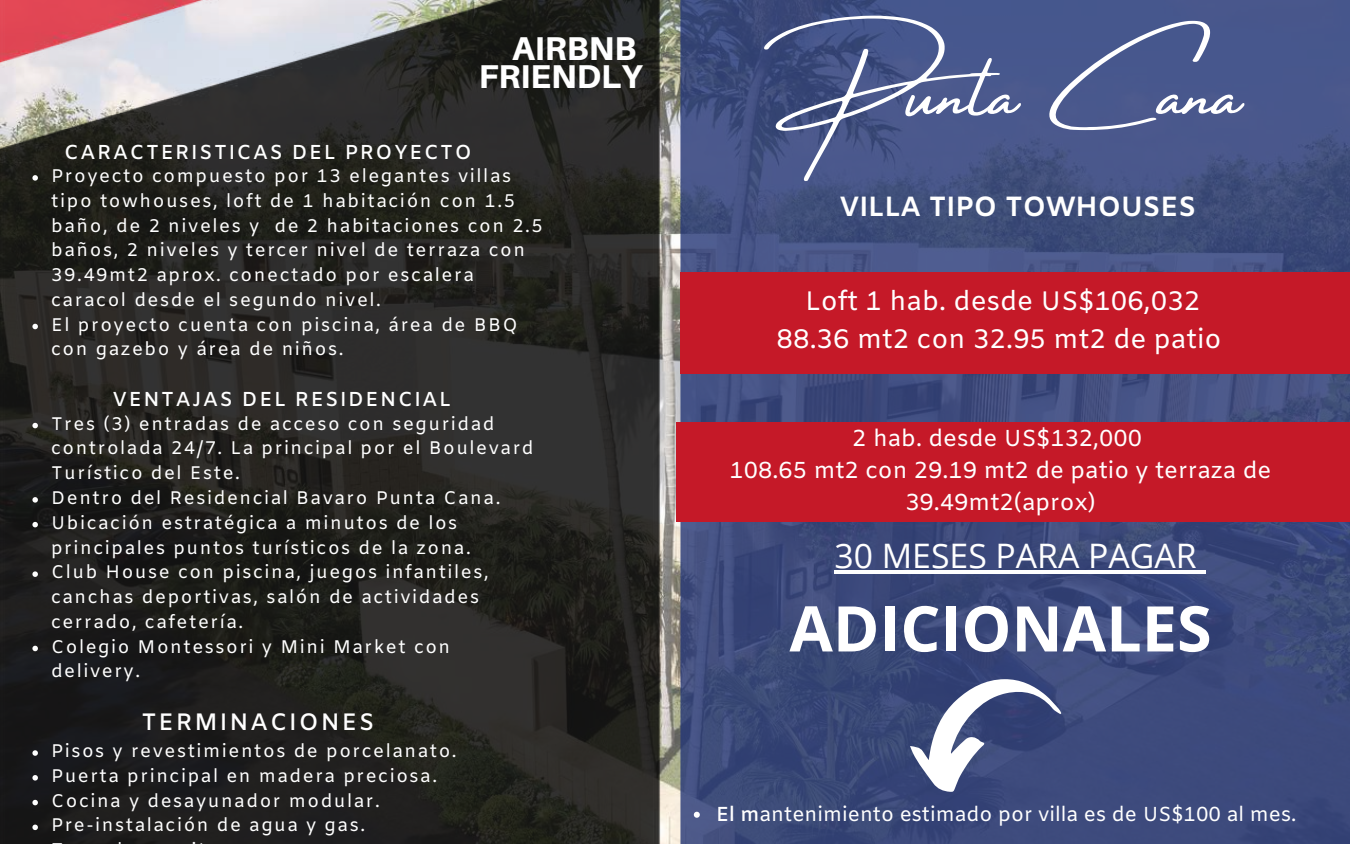
<style>
.page{position:relative;width:1350px;height:844px;background:#fff}
.page>*{position:absolute;margin:0;border:0;box-sizing:border-box;transform-origin:0 0}
.t1{font:80.77px "Amsterdam Four";color:#fff}
.t2{font:700 63px "Open Sans";color:#fff}
.t3{font:33.75px "Open Sans";color:#fff}
.t4{font:800 33.07px/28.8px "Aileron";color:#fff;text-align:right}
.t5{font:700 27.9px "Amiko";color:#fff}
.t6{font:26.78px/37.1px "Amiko";color:#fff;text-align:center}
.t7{font:600 23.85px "Amiko";letter-spacing:.085em;color:#fff}
.t8{font:23.18px/31.9px "Amiko";color:#fff;text-align:center}
.t9{font:600 20.25px "Amiko";letter-spacing:.085em;color:#fff}
.t10{font:20.25px "Amiko";color:#fff}
.t11{font:18.22px/24.8px "Amiko";letter-spacing:.085em;color:#fff}
.s1{font-weight:600}
</style>
<div class="page">
<img style="left:0;top:0;width:670px;height:843px">
<svg style="left:680px;top:0;width:670px;height:844px;background:#404e7f"></svg>
<svg style="left:32px;top:175px;width:6px;height:6px"></svg>
<svg style="left:32px;top:324px;width:6px;height:5px"></svg>
<svg style="left:32px;top:423px;width:6px;height:5px"></svg>
<svg style="left:32px;top:497px;width:6px;height:5px"></svg>
<svg style="left:32px;top:522px;width:6px;height:5px"></svg>
<svg style="left:32px;top:571px;width:6px;height:6px"></svg>
<svg style="left:32px;top:646px;width:6px;height:5px"></svg>
<svg style="left:32px;top:750px;width:6px;height:6px"></svg>
<svg style="left:32px;top:775px;width:6px;height:5px"></svg>
<svg style="left:32px;top:800px;width:6px;height:5px"></svg>
<svg style="left:32px;top:824px;width:6px;height:6px"></svg>
<svg style="left:694px;top:812px;width:6px;height:6px"></svg>
<hr style="left:835px;top:570px;width:362px;height:3px;background:#fff">
<svg style="left:1197px;top:570px;width:9px;height:3px"></svg>
<svg style="left:910px;top:679px;width:151px;height:113px"></svg>
<div style="left:680px;top:272px;width:670px;height:101px;background:#c51928"></div>
<div style="left:676px;top:422px;width:674px;height:100px;background:#c51928"></div>
<h3 class="t4" style="left:479px;top:33px;width:165px">AIRBNB<br>FRIENDLY</h3>
<p class="t9" style="left:64px;top:140px;width:409px">CARACTERISTICAS DEL PROYECTO</p>
<p class="t11" style="left:51px;top:165px;width:493px">Proyecto compuesto por 13 elegantes villas tipo towhouses, loft de 1 habitación con 1.5 baño, de 2 niveles y de 2 habitaciones con 2.5 baños, 2 niveles y tercer nivel de terraza con 39.49mt2 aprox. conectado por escalera caracol desde el segundo nivel.<br>El proyecto cuenta con piscina, área de BBQ con gazebo y área de niños.</p>
<p class="t9" style="left:113px;top:387px;width:340px">VENTAJAS DEL RESIDENCIAL</p>
<p class="t11" style="left:51px;top:412px;width:484px">Tres (3) entradas de acceso con seguridad controlada 24/7. La principal por el Boulevard Turístico del Este.<br>Dentro del Residencial Bavaro Punta Cana.<br>Ubicación estratégica a minutos de los principales puntos turísticos de la zona.<br>Club House con piscina, juegos infantiles, canchas deportivas, salón de actividades cerrado, cafetería.<br>Colegio Montessori y Mini Market con delivery.</p>
<h3 class="t7" style="left:141px;top:707px;width:234px">TERMINACIONES</h3>
<p class="t11" style="left:51px;top:740px;width:407px">Pisos y revestimientos de porcelanato.<br>Puerta principal en madera preciosa.<br>Cocina y desayunador modular.<br>Pre-instalación de agua y gas.</p>
<h1 class="t1" style="left:797px;top:48px;width:445px">Punta Cana</h1>
<h3 class="t5" style="left:840px;top:190px;width:358px">VILLA TIPO TOWHOUSES</h3>
<h3 class="t6" style="left:777px;top:285px;width:447px">Loft 1 hab. desde US$106,032<br>88.36 mt2 con 32.95 mt2 de patio</h3>
<p class="t8" style="left:730px;top:424px;width:543px">2 hab. desde US$132,000<br>108.65 mt2 con 29.19 mt2 de patio y terraza de<br>39.49mt2(aprox)</p>
<h3 class="t3" style="left:835px;top:532px;width:363px">30 MESES PARA PAGAR</h3>
<h2 class="t2" style="left:789px;top:584px;width:424px">ADICIONALES</h2>
<p class="t10" style="left:716px;top:802px;width:582px"><span class="s1">El m</span>antenimiento estimado por villa es de US$100 al mes.</p>
</div>
